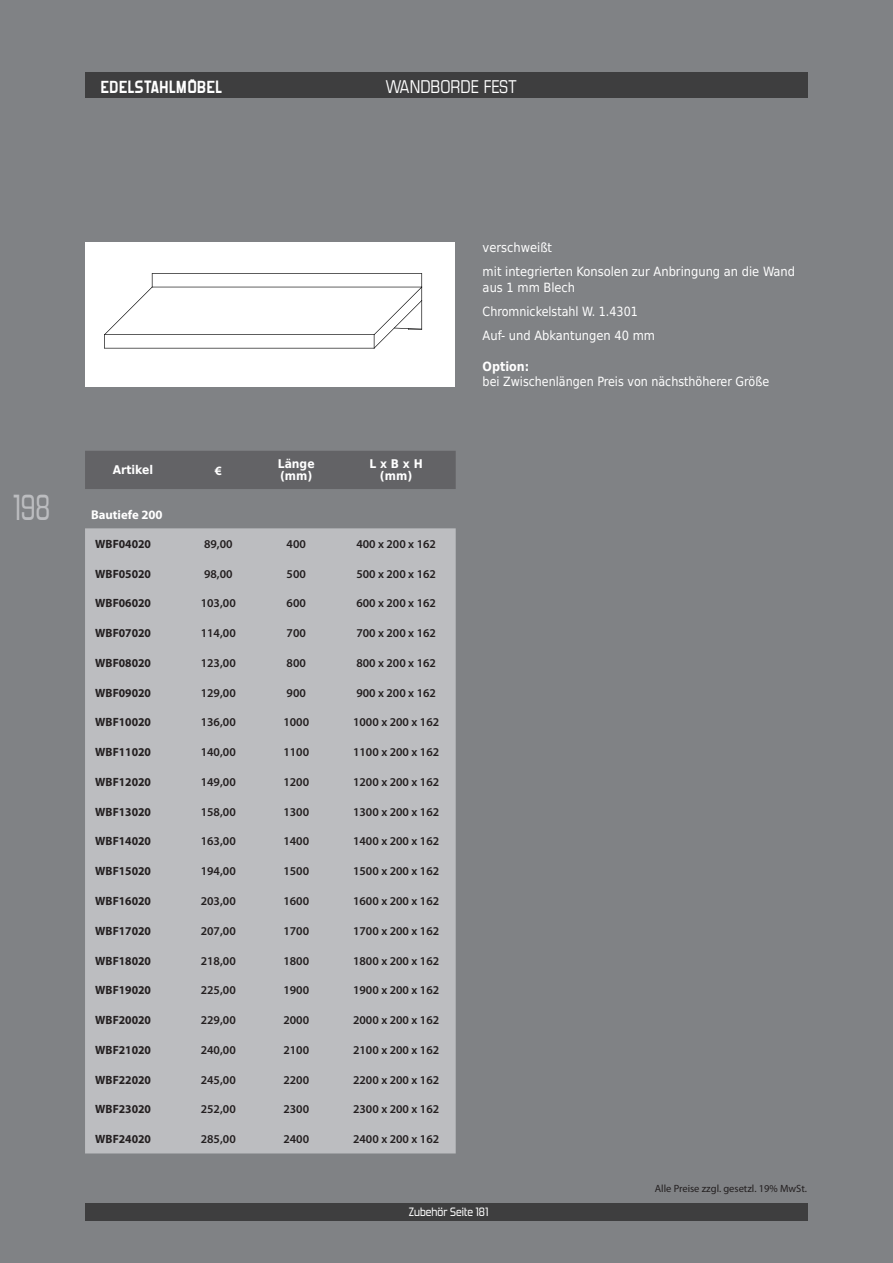
<style>
.page{position:relative;width:893px;height:1263px;background:#808285}
.page>*{position:absolute;margin:0;border:0;box-sizing:border-box;transform-origin:0 0}
.t1{font:36px "Forgotten Futurist Rg";color:#bcbdc0;scale:.8 1}
.t2{font:700 19.95px "Forgotten Futurist";color:#fff}
.t3{font:17.7px "MK Sans Tall X";color:#fff}
.t4{font:12.75px/24.3px "DejaVu LGC Sans Condensed";color:#fff}
.t5{font:700 12.75px "Myriad Pro";color:#fff}
.t6{font:700 12.75px "DejaVu LGC Sans Condensed";color:#fff}
.t7{font:600 12px "Myriad Pro";color:#231f20}
.t8{font:700 12px "Myriad Pro";color:#231f20}
.t9{font:700 12px/12px "DejaVu LGC Sans Condensed";color:#fff}
.t10{font:12px "Forgotten Futurist Rg";color:#fff}
.t11{font:10.5px "Myriad Pro";color:#231f20}
</style>
<div class="page">
<div style="left:85px;top:1203px;width:723px;height:17px;background:#3e3e3f"></div>
<div style="left:85px;top:72px;width:723px;height:26px;background:#3e3e3f"></div>
<div style="left:85px;top:451px;width:371px;height:38px;background:#636366"></div>
<div style="left:85px;top:528px;width:371px;height:625px;background:#bcbdc0"></div>
<div style="left:85px;top:242px;width:370px;height:145px;background:#fff"></div>
<svg style="left:104px;top:273px;width:318px;height:76px"></svg>
<h2 class="t2" style="left:100px;top:78px;width:123px">EDELSTAHLMÖBEL</h2>
<h3 class="t3" style="left:386px;top:75px;width:132px">WANDBORDE FEST</h3>
<h1 class="t1" style="left:13px;top:485px;width:48px">198</h1>
<p class="t9" style="left:113px;top:464px;width:42px">Artikel</p>
<p class="t5" style="left:215px;top:462px;width:9px">€</p>
<p class="t9" style="left:278px;top:458px;width:38px">Länge (mm)</p>
<p class="t9" style="left:370px;top:458px;width:55px;text-align:center">L x B x H (mm)</p>
<p class="t5" style="left:91px;top:506px;width:73px">Bautiefe 200</p>
<p class="t8" style="left:95px;top:536px;width:57px">WBF04020</p>
<p class="t7" style="left:204px;top:536px;width:30px">89,00</p>
<p class="t7" style="left:287px;top:536px;width:21px">400</p>
<p class="t7" style="left:356px;top:536px;width:81px">400 x 200 x 162</p>
<p class="t8" style="left:95px;top:566px;width:57px">WBF05020</p>
<p class="t7" style="left:204px;top:566px;width:30px">98,00</p>
<p class="t7" style="left:287px;top:566px;width:21px">500</p>
<p class="t7" style="left:356px;top:566px;width:81px">500 x 200 x 162</p>
<p class="t8" style="left:95px;top:595px;width:57px">WBF06020</p>
<p class="t7" style="left:201px;top:596px;width:36px">103,00</p>
<p class="t7" style="left:287px;top:596px;width:21px">600</p>
<p class="t7" style="left:356px;top:596px;width:81px">600 x 200 x 162</p>
<p class="t8" style="left:95px;top:625px;width:57px">WBF07020</p>
<p class="t7" style="left:201px;top:625px;width:36px">114,00</p>
<p class="t7" style="left:287px;top:625px;width:21px">700</p>
<p class="t7" style="left:356px;top:625px;width:81px">700 x 200 x 162</p>
<p class="t8" style="left:95px;top:655px;width:57px">WBF08020</p>
<p class="t7" style="left:201px;top:655px;width:36px">123,00</p>
<p class="t7" style="left:287px;top:655px;width:21px">800</p>
<p class="t7" style="left:356px;top:655px;width:81px">800 x 200 x 162</p>
<p class="t8" style="left:95px;top:685px;width:57px">WBF09020</p>
<p class="t7" style="left:201px;top:685px;width:36px">129,00</p>
<p class="t7" style="left:287px;top:685px;width:21px">900</p>
<p class="t7" style="left:356px;top:685px;width:81px">900 x 200 x 162</p>
<p class="t8" style="left:95px;top:714px;width:57px">WBF10020</p>
<p class="t7" style="left:201px;top:715px;width:36px">136,00</p>
<p class="t7" style="left:283px;top:715px;width:27px">1000</p>
<p class="t7" style="left:353px;top:715px;width:88px">1000 x 200 x 162</p>
<p class="t8" style="left:95px;top:744px;width:57px">WBF11020</p>
<p class="t7" style="left:201px;top:744px;width:36px">140,00</p>
<p class="t7" style="left:283px;top:744px;width:27px">1100</p>
<p class="t7" style="left:353px;top:744px;width:88px">1100 x 200 x 162</p>
<p class="t8" style="left:95px;top:774px;width:57px">WBF12020</p>
<p class="t7" style="left:201px;top:774px;width:36px">149,00</p>
<p class="t7" style="left:283px;top:774px;width:27px">1200</p>
<p class="t7" style="left:353px;top:774px;width:88px">1200 x 200 x 162</p>
<p class="t8" style="left:95px;top:804px;width:57px">WBF13020</p>
<p class="t7" style="left:201px;top:804px;width:36px">158,00</p>
<p class="t7" style="left:283px;top:804px;width:27px">1300</p>
<p class="t7" style="left:353px;top:804px;width:88px">1300 x 200 x 162</p>
<p class="t8" style="left:95px;top:833px;width:57px">WBF14020</p>
<p class="t7" style="left:201px;top:834px;width:36px">163,00</p>
<p class="t7" style="left:283px;top:834px;width:27px">1400</p>
<p class="t7" style="left:353px;top:834px;width:88px">1400 x 200 x 162</p>
<p class="t8" style="left:95px;top:863px;width:57px">WBF15020</p>
<p class="t7" style="left:201px;top:863px;width:36px">194,00</p>
<p class="t7" style="left:283px;top:863px;width:27px">1500</p>
<p class="t7" style="left:353px;top:863px;width:88px">1500 x 200 x 162</p>
<p class="t8" style="left:95px;top:893px;width:57px">WBF16020</p>
<p class="t7" style="left:201px;top:893px;width:36px">203,00</p>
<p class="t7" style="left:283px;top:893px;width:27px">1600</p>
<p class="t7" style="left:353px;top:893px;width:88px">1600 x 200 x 162</p>
<p class="t8" style="left:95px;top:923px;width:57px">WBF17020</p>
<p class="t7" style="left:201px;top:923px;width:36px">207,00</p>
<p class="t7" style="left:283px;top:923px;width:27px">1700</p>
<p class="t7" style="left:353px;top:923px;width:88px">1700 x 200 x 162</p>
<p class="t8" style="left:95px;top:953px;width:57px">WBF18020</p>
<p class="t7" style="left:201px;top:953px;width:36px">218,00</p>
<p class="t7" style="left:283px;top:953px;width:27px">1800</p>
<p class="t7" style="left:353px;top:953px;width:88px">1800 x 200 x 162</p>
<p class="t8" style="left:95px;top:982px;width:57px">WBF19020</p>
<p class="t7" style="left:201px;top:982px;width:36px">225,00</p>
<p class="t7" style="left:283px;top:982px;width:27px">1900</p>
<p class="t7" style="left:353px;top:982px;width:88px">1900 x 200 x 162</p>
<p class="t8" style="left:95px;top:1012px;width:57px">WBF20020</p>
<p class="t7" style="left:201px;top:1012px;width:36px">229,00</p>
<p class="t7" style="left:283px;top:1012px;width:27px">2000</p>
<p class="t7" style="left:353px;top:1012px;width:88px">2000 x 200 x 162</p>
<p class="t8" style="left:95px;top:1042px;width:57px">WBF21020</p>
<p class="t7" style="left:201px;top:1042px;width:36px">240,00</p>
<p class="t7" style="left:283px;top:1042px;width:27px">2100</p>
<p class="t7" style="left:353px;top:1042px;width:88px">2100 x 200 x 162</p>
<p class="t8" style="left:95px;top:1072px;width:57px">WBF22020</p>
<p class="t7" style="left:201px;top:1072px;width:36px">245,00</p>
<p class="t7" style="left:283px;top:1072px;width:27px">2200</p>
<p class="t7" style="left:353px;top:1072px;width:88px">2200 x 200 x 162</p>
<p class="t8" style="left:95px;top:1101px;width:57px">WBF23020</p>
<p class="t7" style="left:201px;top:1102px;width:36px">252,00</p>
<p class="t7" style="left:283px;top:1102px;width:27px">2300</p>
<p class="t7" style="left:353px;top:1102px;width:88px">2300 x 200 x 162</p>
<p class="t8" style="left:95px;top:1131px;width:57px">WBF24020</p>
<p class="t7" style="left:201px;top:1131px;width:36px">285,00</p>
<p class="t7" style="left:283px;top:1131px;width:27px">2400</p>
<p class="t7" style="left:353px;top:1131px;width:88px">2400 x 200 x 162</p>
<p class="t4" style="left:483px;top:235px;width:314px">verschweißt<br>mit integrierten Konsolen zur Anbringung an die Wand</p>
<p class="t4" style="left:483px;top:275px;width:174px">aus 1 mm Blech<br>Chromnickelstahl W. 1.4301<br>Auf- und Abkantungen 40 mm</p>
<p class="t6" style="left:483px;top:356px;width:48px">Option:</p>
<p class="t4" style="left:483px;top:369px;width:288px">bei Zwischenlängen Preis von nächsthöherer Größe</p>
<p class="t11" style="left:655px;top:1182px;width:154px">Alle Preise zzgl. gesetzl. 19% MwSt.</p>
<p class="t10" style="left:409px;top:1205px;width:81px">Zubehör Seite 181</p>
</div>
